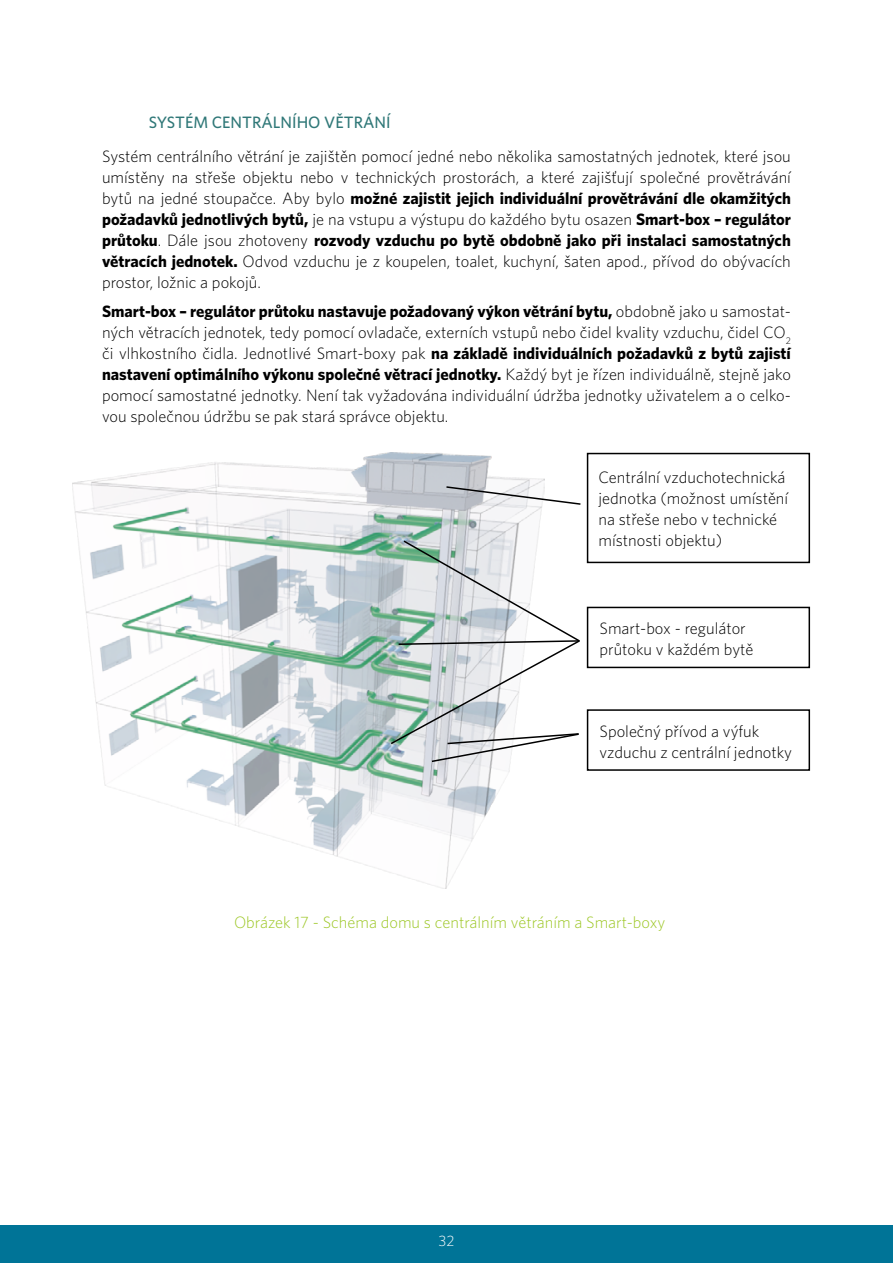
<style>
.page{position:relative;width:893px;height:1263px;background:#fff}
.page>*{position:absolute;margin:0;border:0;box-sizing:border-box;transform-origin:0 0}
.t1{font:300 16.5px/21px "Whitney";color:#000}
.t2{font:300 16.5px "Whitney";color:#9dc726}
.t3{font:500 16.5px "Whitney";color:#307878}
.t4{font:300 15px "Whitney";color:#fff}
.s1{font-weight:700}
</style>
<div class="page">
<div style="left:0;top:1225px;width:893px;height:38px;background:#007497"></div>
<img style="left:72px;top:453px;width:472px;height:436px">
<div style="left:587px;top:453px;width:223px;height:110px;border:2px solid #000"></div>
<div style="left:587px;top:607px;width:223px;height:61px;border:2px solid #000"></div>
<div style="left:587px;top:709px;width:223px;height:62px;border:2px solid #000"></div>
<svg style="left:445px;top:485px;width:136px;height:21px"></svg>
<svg style="left:389px;top:539px;width:191px;height:224px"></svg>
<p class="t3" style="left:149px;top:111px;width:74px">SYSTÉM CEN</p>
<p class="t3" style="left:242px;top:111px;width:150px">TRÁLN ÍHO VĚTRÁN Í</p>
<p class="t1" style="left:102px;top:145px;width:690px;text-align:justify">Systém centrálního větrání je zajištěn pomocí jedné nebo několika samostatných jednotek, které jsou umístěny na střeše objektu nebo v technických prostorách, a které zajišťují společné provětrávání bytů na jedné stoupačce. Aby bylo <span class="s1">možné zajistit jejich individuální provětrávání dle okamžitých požadavků jednotlivých bytů,</span> je na vstupu a výstupu do každého bytu osazen <span class="s1">Smart-box – regulátor průtoku</span>. Dále jsou zhotoveny <span class="s1">rozvody vzduchu po bytě obdobně jako při instalaci samostatných větracích jednotek.</span> Odvod vzduchu je z koupelen, toalet, kuchyní, šaten apod., přívod do obývacích prostor, ložnic a pokojů.</p>
<p class="t1" style="left:102px;top:300px;width:691px;text-align:justify"><span class="s1">Smart-box – regulátor průtoku nastavuje požadovaný výkon větrání bytu,</span> obdobně jako u samostat&shy;ných větracích jednotek, tedy pomocí ovladače, externích vstupů nebo čidel kvality vzduchu, čidel CO<sub>2 </sub>či vlhkostního čidla. Jednotlivé Smart-boxy pak <span class="s1">na základě individuálních požadavků z bytů zajistí nastavení optimálního výkonu společné větrací jednotky.</span> Každý byt je řízen individuálně, stejně jako pomocí samostatné jednotky. Není tak vyžadována individuální údržba jednotky uživatelem a o celko&shy;vou společnou údržbu se pak stará správce objektu.</p>
<p class="t1" style="left:598px;top:466px;width:191px">Centrální vzduchotechnická jednotka (možnost umístění na střeše nebo v technické místnosti objektu)</p>
<p class="t1" style="left:600px;top:618px;width:155px">Smart-box - regulátor průtoku v každém bytě</p>
<p class="t1" style="left:600px;top:720px;width:194px">Společný přívod a výfuk vzduchu z centrální jednotky</p>
<p class="t2" style="left:234px;top:911px;width:433px">Obrázek 17 - Schéma domu s centrálním větráním a Smart-boxy</p>
<p class="t4" style="left:438px;top:1231px;width:18px">32</p>
</div>
